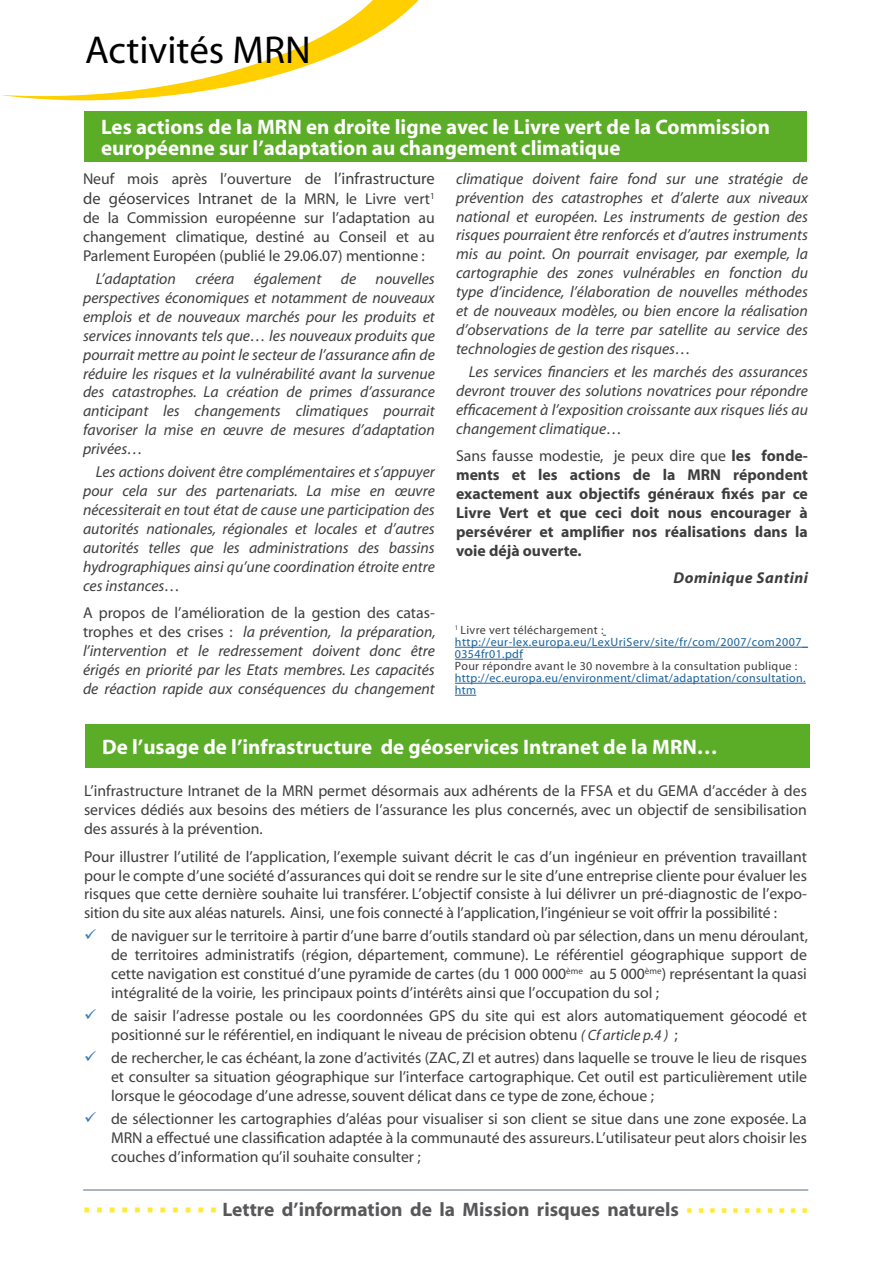
<style>
.page{position:relative;width:893px;height:1263px;background:#fff}
.page>*{position:absolute;margin:0;border:0;box-sizing:border-box;transform-origin:0 0}
.t1{font:39px "Myriad";color:#000}
.t2{font:700 21px/21px "Myriad";color:#fff}
.t3{font:700 19.5px "Myriad";color:#58585a}
.t4{font:16.5px "Myriad";color:#3e3e40}
.t5{font:15.75px/18.9px "Myriad";color:#3e3e40;text-align:justify}
.t6{font:italic 15.75px/18.9px "Myriad";color:#3e3e40;text-align:justify}
.t7{font:700 15.75px/18.9px "Myriad";color:#3e3e40;text-align:justify}
.t8{font:italic 700 15.75px "Myriad";letter-spacing:.03em;color:#3e3e40}
.t9{font:12px/12px "Myriad";letter-spacing:.03em;color:#1a629c}
.t10{font:12px "Myriad";letter-spacing:.03em;color:#3e3e40}
.s1{font-size:16.5px}
.s2{font-size:15.75px}
.s3{font-style:normal}
.s4{font-weight:400}
.s5{color:#3e3e40}
.s6{font-style:italic;font-size:15px}
.s7{color:#ffeb33}
</style>
<div class="page">
<div style="left:84px;top:112px;width:723px;height:50px;background:#5bac26"></div>
<hr style="left:83px;top:1189px;width:725px;height:2px;background:#909ea6">
<div style="left:85px;top:724px;width:725px;height:43px;background:#5bac26"></div>
<svg style="left:1px;top:0;width:445px;height:112px"></svg>
<hr style="left:455px;top:647px;width:353px;height:1px;background:#1a629c">
<hr style="left:455px;top:659px;width:68px;height:1px;background:#1a629c">
<hr style="left:455px;top:683px;width:351px;height:1px;background:#1a629c">
<svg style="left:455px;top:695px;width:21px;height:1px"></svg>
<h1 class="t1" style="left:85px;top:30px;width:227px">Activités MRN</h1>
<h2 class="t2" style="left:101px;top:117px;width:670px">Les actions de la MRN en droite ligne avec le Livre vert de la Commission européenne sur l’adaptation au changement climatique</h2>
<p class="t5" style="left:83px;top:170px;width:353px">Neuf mois après l’ouverture de <span class="s1">l’infrastructure</span></p>
<p class="t4" style="left:83px;top:190px;width:353px">de géoservices Intranet <span class="s2">de la MRN, le Livre vert</span><sup>1</sup></p>
<p class="t5" style="left:83px;top:209px;width:353px">de la Commission européenne sur l’adaptation au changement climatique, destiné au Conseil et au Parlement Européen (publié le 29.06.07) mentionne :</p>
<p class="t6" style="left:83px;top:270px;width:353px;text-indent:13px">L’adaptation créera également de nouvelles perspectives économiques et notamment de nouveaux emplois et de nouveaux marchés pour les produits et services innovants tels que… les nouveaux produits que pourrait mettre au point le secteur de l’assurance afin de réduire les risques et la vulnérabilité avant la survenue des catastrophes. La création de primes d’assurance anticipant les changements climatiques pourrait favoriser la mise en œuvre de mesures d’adaptation privées…</p>
<p class="t6" style="left:83px;top:463px;width:353px;text-indent:13px">Les actions doivent être complémentaires et s’appuyer pour cela sur des partenariats. La mise en œuvre nécessiterait en tout état de cause une participation des autorités nationales, régionales et locales et d’autres autorités telles que les administrations des bassins hydrographiques ainsi qu’une coordination étroite entre ces instances…</p>
<p class="t6" style="left:83px;top:604px;width:354px"><span class="s3">A propos de l’amélioration de la gestion des catas&shy;trophes et des crises :</span> la prévention, la préparation, l’intervention et le redressement doivent donc être érigés en priorité par les Etats membres. Les capacités de réaction rapide aux conséquences du changement</p>
<p class="t6" style="left:456px;top:170px;width:353px">climatique doivent faire fond sur une stratégie de prévention des catastrophes et d’alerte aux niveaux national et européen. Les instruments de gestion des risques pourraient être renforcés et d’autres instruments mis au point. On pourrait envisager, par exemple, la cartographie des zones vulnérables en fonction du type d’incidence, l’élaboration de nouvelles méthodes et de nouveaux modèles, ou bien encore la réalisation d’observations de la terre par satellite au service des technologies de gestion des risques…</p>
<p class="t6" style="left:456px;top:363px;width:353px;text-indent:13px">Les services financiers et les marchés des assurances devront trouver des solutions novatrices pour répondre efficacement à l’exposition croissante aux risques liés au changement climatique…</p>
<p class="t7" style="left:456px;top:447px;width:353px"><span class="s4">Sans fausse modestie, je peux dire que</span> les fonde&shy;ments et les actions de la MRN répondent exactement aux objectifs généraux fixés par ce Livre Vert et que ceci doit nous encourager à persévérer et amplifier nos réalisations dans la voie déjà ouverte.</p>
<p class="t8" style="left:673px;top:570px;width:136px">Dominique Santini</p>
<p class="t9" style="left:455px;top:624px;width:355px"><sup>1</sup> <span class="s5">Livre vert téléchargement : </span>http://eur-lex.europa.eu/LexUriServ/site/fr/com/2007/com2007_<br>0354fr01.pdf</p>
<p class="t10" style="left:455px;top:660px;width:344px">Pour répondre avant le 30 novembre à la consultation publique :</p>
<p class="t9" style="left:455px;top:672px;width:352px">http://ec.europa.eu/environment/climat/adaptation/consultation. htm</p>
<h2 class="t2" style="left:102px;top:737px;width:617px">De l’usage de l’infrastructure de géoservices Intranet de la MRN…</h2>
<p class="t5" style="left:84px;top:782px;width:724px">L’infrastructure Intranet de la MRN permet désormais aux adhérents de la FFSA et du GEMA d’accéder à des services dédiés aux besoins des métiers de l’assurance les plus concernés, avec un objectif de sensibilisation des assurés à la prévention.</p>
<p class="t5" style="left:84px;top:847px;width:724px">Pour illustrer l’utilité de l’application, l’exemple suivant décrit le cas d’un ingénieur en prévention travaillant pour le compte d’une société d’assurances qui doit se rendre sur le site d’une entreprise cliente pour évaluer les risques que cette dernière souhaite lui transférer. L’objectif consiste à lui délivrer un pré-diagnostic de l’expo&shy;sition du site aux aléas naturels. Ainsi, une fois connecté à l’application, l’ingénieur se voit offrir la possibilité :</p>
<p class="t5" style="left:111px;top:927px;width:698px">de naviguer sur le territoire à partir d’une barre d’outils standard où par sélection, dans un menu déroulant, de territoires administratifs (région, département, commune). Le référentiel géographique support de cette navigation est constitué d’une pyramide de cartes (du 1 000 000<sup>ème</sup> au 5 000<sup>ème</sup>) représentant la quasi intégralité de la voirie, les principaux points d’intérêts ainsi que l’occupation du sol ;</p>
<p class="t5" style="left:111px;top:1007px;width:697px">de saisir l’adresse postale ou les coordonnées GPS du site qui est alors automatiquement géocodé et positionné sur le référentiel, en indiquant le niveau de précision obtenu <span class="s6">( Cf article p.4 )</span> ;</p>
<p class="t5" style="left:111px;top:1049px;width:697px">de rechercher, le cas échéant, la zone d’activités (ZAC, ZI et autres) dans laquelle se trouve le lieu de risques et consulter sa situation géographique sur l’interface cartographique. Cet outil est particulièrement utile lorsque le géocodage d’une adresse, souvent délicat dans ce type de zone, échoue ;</p>
<p class="t5" style="left:111px;top:1110px;width:697px">de sélectionner les cartographies d’aléas pour visualiser si son client se situe dans une zone exposée. La MRN a effectué une classification adaptée à la communauté des assureurs. L’utilisateur peut alors choisir les couches d’information qu’il souhaite consulter ;</p>
<p class="t3" style="left:83px;top:1200px;width:726px"><span class="s7">▪</span> <span class="s7">▪</span> <span class="s7">▪</span> <span class="s7">▪</span> <span class="s7">▪</span> <span class="s7">▪</span> <span class="s7">▪</span> <span class="s7">▪</span> <span class="s7">▪</span> <span class="s7">▪</span> <span class="s7">▪</span> Lettre d’information de la Mission risques naturels <span class="s7">▪</span> <span class="s7">▪</span> <span class="s7">▪</span> <span class="s7">▪</span> <span class="s7">▪</span> <span class="s7">▪</span> <span class="s7">▪</span> <span class="s7">▪</span> <span class="s7">▪</span> <span class="s7">▪</span> <span class="s7">▪</span></p>
</div>
